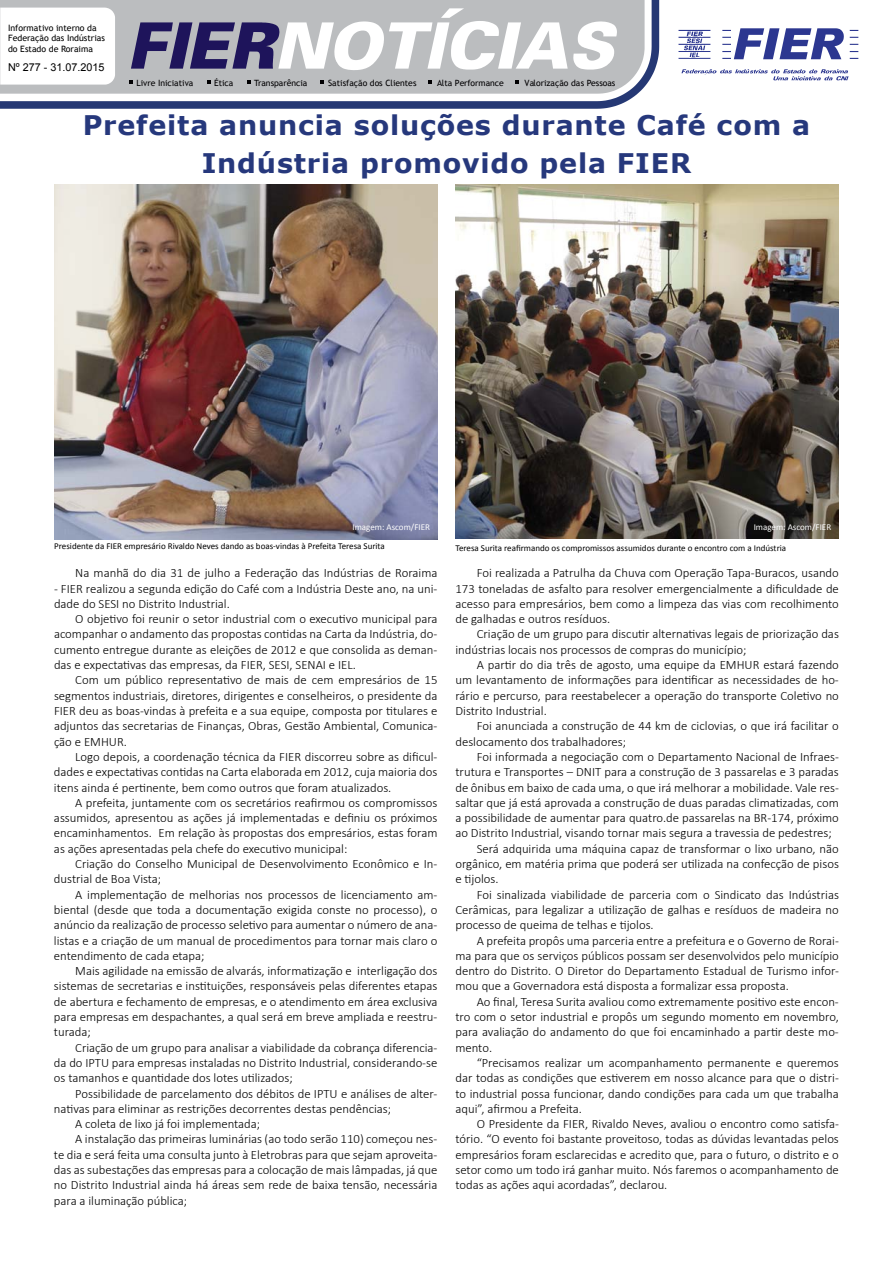
<style>
.page{position:relative;width:893px;height:1263px;background:#fff}
.page>*{position:absolute;margin:0;border:0;box-sizing:border-box;transform-origin:0 0}
.t1{font:700 27px/37.5px "Verdana";letter-spacing:.03em;color:#26387c;text-align:center}
.t2{font:300 12.75px/15.3px "Calibri";color:#000;text-align:justify}
.t3{font:10.8px "Arial";color:#000}
.t4{font:9px "Calibri";color:#000}
.t5{font:9px "Calibri";color:#fff}
.t6{font:8.7px/10.5px "Trebuchet MS";color:#000}
.t7{font:8.55px "Trebuchet MS";color:#010002}
</style>
<div class="page">
<svg style="left:0;top:0;width:659px;height:109px;fill:#bbbdbf"></svg>
<svg style="left:678px;top:28px;width:180px;height:52px"></svg>
<img style="left:54px;top:185px;width:383px;height:354px">
<img style="left:455px;top:185px;width:384px;height:354px">
<p class="t6" style="left:8px;top:23px;width:98px">Informativo interno da<br>Federação das Indústrias do Estado de Roraima</p>
<p class="t3" style="left:8px;top:60px;width:98px">Nº 277 - 31.07.2015</p>
<p class="t7" style="left:136px;top:78px;width:59px">Livre Iniciativa</p>
<p class="t7" style="left:214px;top:78px;width:21px">Ética</p>
<p class="t7" style="left:254px;top:78px;width:55px">Transparência</p>
<p class="t7" style="left:328px;top:78px;width:90px">Satisfação dos Clientes</p>
<p class="t7" style="left:437px;top:78px;width:68px">Alta Performance</p>
<p class="t7" style="left:525px;top:78px;width:92px">Valorização das Pessoas</p>
<h1 class="t1" style="left:83px;top:106px;width:729px">Prefeita anuncia soluções durante Café com a<br>Indústria promovido pela FIER</h1>
<p class="t5" style="left:352px;top:522px;width:79px">Imagem: Ascom/FIER</p>
<p class="t5" style="left:754px;top:522px;width:79px">Imagem: Ascom/FIER</p>
<p class="t4" style="left:54px;top:540px;width:332px">Presidente da FIER empresário Rivaldo Neves dando as boas-vindas à Prefeita Teresa Surita</p>
<p class="t4" style="left:455px;top:542px;width:332px">Teresa Surita reafirmando os compromissos assumidos durante o encontro com a Indústria</p>
<p class="t2" style="left:75px;top:565px;width:364px">Na manhã do dia 31 de julho a Federação das Indústrias de Roraima</p>
<p class="t2" style="left:54px;top:580px;width:385px">- FIER realizou a segunda edição do Café com a Indústria Deste ano, na uni&shy;dade do SESI no Distrito Industrial.</p>
<p class="t2" style="left:54px;top:611px;width:385px;text-indent:21px">O objetivo foi reunir o setor industrial com o executivo municipal para acompanhar o andamento das propostas contidas na Carta da Indústria, do&shy;cumento entregue durante as eleições de 2012 e que consolida as deman&shy;das e expectativas das empresas, da FIER, SESI, SENAI e IEL.</p>
<p class="t2" style="left:54px;top:672px;width:385px;text-indent:21px">Com um público representativo de mais de cem empresários de 15 segmentos industriais, diretores, dirigentes e conselheiros, o presidente da FIER deu as boas-vindas à prefeita e a sua equipe, composta por titulares e adjuntos das secretarias de Finanças, Obras, Gestão Ambiental, Comunica&shy;ção e EMHUR.</p>
<p class="t2" style="left:54px;top:749px;width:385px;text-indent:21px">Logo depois, a coordenação técnica da FIER discorreu sobre as dificul&shy;dades e expectativas contidas na Carta elaborada em 2012, cuja maioria dos itens ainda é pertinente, bem como outros que foram atualizados.</p>
<p class="t2" style="left:54px;top:795px;width:385px;text-indent:21px">A prefeita, juntamente com os secretários reafirmou os compromissos assumidos, apresentou as ações já implementadas e definiu os próximos encaminhamentos. Em relação às propostas dos empresários, estas foram as ações apresentadas pela chefe do executivo municipal:</p>
<p class="t2" style="left:54px;top:856px;width:385px;text-indent:21px">Criação do Conselho Municipal de Desenvolvimento Econômico e In&shy;dustrial de Boa Vista;</p>
<p class="t2" style="left:54px;top:886px;width:385px;text-indent:21px">A implementação de melhorias nos processos de licenciamento am&shy;biental (desde que toda a documentação exigida conste no processo), o anúncio da realização de processo seletivo para aumentar o número de ana&shy;listas e a criação de um manual de procedimentos para tornar mais claro o entendimento de cada etapa;</p>
<p class="t2" style="left:54px;top:963px;width:385px;text-indent:21px">Mais agilidade na emissão de alvarás, informatização e interligação dos sistemas de secretarias e instituições, responsáveis pelas diferentes etapas de abertura e fechamento de empresas, e o atendimento em área exclusiva para empresas em despachantes, a qual será em breve ampliada e reestru&shy;turada;</p>
<p class="t2" style="left:54px;top:1039px;width:385px;text-indent:21px">Criação de um grupo para analisar a viabilidade da cobrança diferencia&shy;da do IPTU para empresas instaladas no Distrito Industrial, considerando-se os tamanhos e quantidade dos lotes utilizados;</p>
<p class="t2" style="left:75px;top:1085px;width:364px">Possibilidade de parcelamento dos débitos de IPTU e análises de alter-</p>
<p class="t2" style="left:54px;top:1101px;width:339px">nativas para eliminar as restrições decorrentes destas pendências;</p>
<p class="t2" style="left:75px;top:1116px;width:187px">A coleta de lixo já foi implementada;</p>
<p class="t2" style="left:75px;top:1131px;width:364px">A instalação das primeiras luminárias (ao todo serão 110) começou nes-</p>
<p class="t2" style="left:54px;top:1147px;width:385px">te dia e será feita uma consulta junto à Eletrobras para que sejam aproveita-</p>
<p class="t2" style="left:54px;top:1162px;width:385px">das as subestações das empresas para a colocação de mais lâmpadas, já que</p>
<p class="t2" style="left:54px;top:1177px;width:385px">no Distrito Industrial ainda há áreas sem rede de baixa tensão, necessária</p>
<p class="t2" style="left:54px;top:1192px;width:135px">para a iluminação pública;</p>
<p class="t2" style="left:455px;top:565px;width:385px;text-indent:21px">Foi realizada a Patrulha da Chuva com Operação Tapa-Buracos, usando 173 toneladas de asfalto para resolver emergencialmente a dificuldade de acesso para empresários, bem como a limpeza das vias com recolhimento de galhadas e outros resíduos.</p>
<p class="t2" style="left:455px;top:626px;width:385px;text-indent:21px">Criação de um grupo para discutir alternativas legais de priorização das indústrias locais nos processos de compras do município;</p>
<p class="t2" style="left:455px;top:657px;width:385px;text-indent:21px">A partir do dia três de agosto, uma equipe da EMHUR estará fazendo um levantamento de informações para identificar as necessidades de ho&shy;rário e percurso, para reestabelecer a operação do transporte Coletivo no Distrito Industrial.</p>
<p class="t2" style="left:455px;top:718px;width:385px;text-indent:21px">Foi anunciada a construção de 44 km de ciclovias, o que irá facilitar o deslocamento dos trabalhadores;</p>
<p class="t2" style="left:477px;top:749px;width:364px">Foi informada a negociação com o Departamento Nacional de Infraes-</p>
<p class="t2" style="left:455px;top:764px;width:385px">trutura e Transportes – DNIT para a construção de 3 passarelas e 3 paradas</p>
<p class="t2" style="left:455px;top:779px;width:385px">de ônibus em baixo de cada uma, o que irá melhorar a mobilidade. Vale res-</p>
<p class="t2" style="left:455px;top:795px;width:385px">saltar que já está aprovada a construção de duas paradas climatizadas, com</p>
<p class="t2" style="left:455px;top:810px;width:385px">a possibilidade de aumentar para quatro.de passarelas na BR-174, próximo</p>
<p class="t2" style="left:455px;top:825px;width:378px">ao Distrito Industrial, visando tornar mais segura a travessia de pedestres;</p>
<p class="t2" style="left:477px;top:841px;width:364px">Será adquirida uma máquina capaz de transformar o lixo urbano, não</p>
<p class="t2" style="left:455px;top:856px;width:385px">orgânico, em matéria prima que poderá ser utilizada na confecção de pisos</p>
<p class="t2" style="left:455px;top:871px;width:45px">e tijolos.</p>
<p class="t2" style="left:477px;top:886px;width:364px">Foi sinalizada viabilidade de parceria com o Sindicato das Indústrias</p>
<p class="t2" style="left:455px;top:902px;width:385px">Cerâmicas, para legalizar a utilização de galhas e resíduos de madeira no</p>
<p class="t2" style="left:455px;top:917px;width:200px">processo de queima de telhas e tijolos.</p>
<p class="t2" style="left:477px;top:932px;width:364px">A prefeita propôs uma parceria entre a prefeitura e o Governo de Rorai-</p>
<p class="t2" style="left:455px;top:948px;width:385px">ma para que os serviços públicos possam ser desenvolvidos pelo município</p>
<p class="t2" style="left:455px;top:963px;width:385px">dentro do Distrito. O Diretor do Departamento Estadual de Turismo infor-</p>
<p class="t2" style="left:455px;top:978px;width:335px">mou que a Governadora está disposta a formalizar essa proposta.</p>
<p class="t2" style="left:477px;top:994px;width:364px">Ao final, Teresa Surita avaliou como extremamente positivo este encon-</p>
<p class="t2" style="left:455px;top:1009px;width:385px">tro com o setor industrial e propôs um segundo momento em novembro,</p>
<p class="t2" style="left:455px;top:1024px;width:385px">para avaliação do andamento do que foi encaminhado a partir deste mo-</p>
<p class="t2" style="left:455px;top:1039px;width:38px">mento.</p>
<p class="t2" style="left:477px;top:1055px;width:364px">“Precisamos realizar um acompanhamento permanente e queremos</p>
<p class="t2" style="left:455px;top:1070px;width:385px">dar todas as condições que estiverem em nosso alcance para que o distri-</p>
<p class="t2" style="left:455px;top:1085px;width:385px">to industrial possa funcionar, dando condições para cada um que trabalha</p>
<p class="t2" style="left:455px;top:1101px;width:128px">aqui”, afirmou a Prefeita.</p>
<p class="t2" style="left:477px;top:1116px;width:364px">O Presidente da FIER, Rivaldo Neves, avaliou o encontro como satisfa-</p>
<p class="t2" style="left:455px;top:1131px;width:385px">tório. “O evento foi bastante proveitoso, todas as dúvidas levantadas pelos</p>
<p class="t2" style="left:455px;top:1147px;width:385px">empresários foram esclarecidas e acredito que, para o futuro, o distrito e o</p>
<p class="t2" style="left:455px;top:1162px;width:385px">setor como um todo irá ganhar muito. Nós faremos o acompanhamento de</p>
<p class="t2" style="left:455px;top:1177px;width:213px">todas as ações aqui acordadas”, declarou.</p>
</div>
